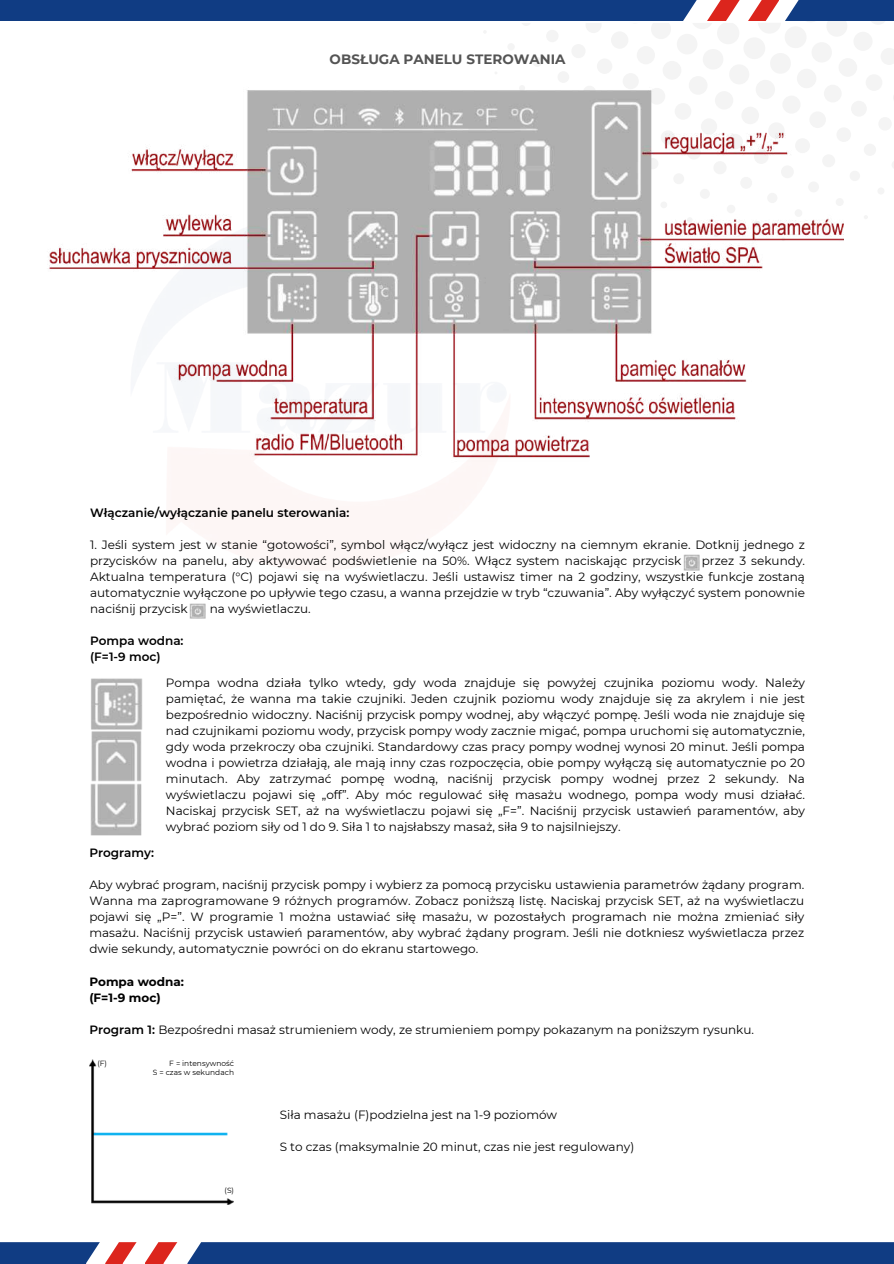
<style>
.page{position:relative;width:894px;height:1264px;background:#fff}
.page>*{position:absolute;margin:0;border:0;box-sizing:border-box;transform-origin:0 0}
.t1{font:700 13.5px "Montserrat";color:#545454}
.t2{font:12px/16px "Montserrat";color:#000;text-align:justify}
.t3{font:600 12px/16px "Montserrat";color:#000}
.t4{font:700 12px/16px "Montserrat";color:#000}
.t5{font:7.5px/9.8px "Montserrat";color:#000;text-align:right}
.s1{font-weight:600}
</style>
<div class="page">
<div style="left:757px;top:11px;width:23px;height:23px;background:#f4f4f4;border-radius:50%"></div>
<div style="left:799px;top:0;width:22px;height:22px;background:#f4f4f4;border-radius:50%"></div>
<div style="left:690px;top:7px;width:23px;height:22px;background:#f4f4f4;border-radius:50%"></div>
<div style="left:716px;top:22px;width:23px;height:22px;background:#f4f4f4;border-radius:50%"></div>
<div style="left:784px;top:26px;width:22px;height:22px;background:#f4f4f4;border-radius:50%"></div>
<div style="left:743px;top:37px;width:22px;height:22px;background:#f4f4f4;border-radius:50%"></div>
<div style="left:826px;top:16px;width:21px;height:21px;background:#f4f4f4;border-radius:50%"></div>
<div style="left:769px;top:53px;width:21px;height:21px;background:#f4f4f4;border-radius:50%"></div>
<div style="left:676px;top:34px;width:21px;height:20px;background:#f4f4f4;border-radius:50%"></div>
<div style="left:702px;top:49px;width:21px;height:21px;background:#f4f4f4;border-radius:50%"></div>
<div style="left:811px;top:42px;width:20px;height:21px;background:#f4f4f4;border-radius:50%"></div>
<div style="left:729px;top:64px;width:20px;height:20px;background:#f4f4f4;border-radius:50%"></div>
<div style="left:650px;top:19px;width:20px;height:20px;background:#f4f4f4;border-radius:50%"></div>
<div style="left:796px;top:69px;width:20px;height:19px;background:#f4f4f4;border-radius:50%"></div>
<div style="left:868px;top:6px;width:19px;height:19px;background:#f4f4f4;border-radius:50%"></div>
<div style="left:853px;top:32px;width:19px;height:19px;background:#f4f4f4;border-radius:50%"></div>
<div style="left:662px;top:61px;width:19px;height:19px;background:#f4f4f4;border-radius:50%"></div>
<div style="left:838px;top:58px;width:18px;height:19px;background:#f4f4f4;border-radius:50%"></div>
<div style="left:636px;top:46px;width:18px;height:18px;background:#f4f4f4;border-radius:50%"></div>
<div style="left:610px;top:31px;width:18px;height:18px;background:#f4f4f4;border-radius:50%"></div>
<svg style="left:881px;top:48px;width:12px;height:17px"></svg>
<div style="left:865px;top:74px;width:17px;height:17px;background:#f4f4f4;border-radius:50%"></div>
<div style="left:585px;top:17px;width:16px;height:16px;background:#f4f4f4;border-radius:50%"></div>
<div style="left:622px;top:73px;width:16px;height:16px;background:#f4f4f4;border-radius:50%"></div>
<div style="left:850px;top:101px;width:16px;height:16px;background:#f4f4f4;border-radius:50%"></div>
<div style="left:596px;top:58px;width:16px;height:16px;background:#f4f4f4;border-radius:50%"></div>
<div style="left:571px;top:44px;width:14px;height:14px;background:#f4f4f4;border-radius:50%"></div>
<div style="left:878px;top:117px;width:13px;height:14px;background:#f4f4f4;border-radius:50%"></div>
<div style="left:546px;top:30px;width:12px;height:12px;background:#f4f4f4;border-radius:50%"></div>
<div style="left:863px;top:144px;width:12px;height:12px;background:#f4f4f4;border-radius:50%"></div>
<div style="left:557px;top:71px;width:12px;height:12px;background:#f4f4f4;border-radius:50%"></div>
<div style="left:849px;top:171px;width:10px;height:10px;background:#f4f4f4;border-radius:50%"></div>
<div style="left:521px;top:16px;width:10px;height:10px;background:#f4f4f4;border-radius:50%"></div>
<div style="left:532px;top:57px;width:10px;height:10px;background:#f4f4f4;border-radius:50%"></div>
<div style="left:507px;top:43px;width:7px;height:8px;background:#f4f4f4;border-radius:50%"></div>
<div style="left:877px;top:187px;width:7px;height:7px;background:#f4f4f4;border-radius:50%"></div>
<div style="left:342px;top:0;width:551px;height:21px;background:#103c83"></div>
<div style="left:0;top:1242px;width:539px;height:21px;background:#103c83"></div>
<svg style="left:761px;top:0;width:37px;height:22px"></svg>
<svg style="left:86px;top:1242px;width:19px;height:21px"></svg>
<svg style="left:761px;top:0;width:18px;height:21px"></svg>
<svg style="left:105px;top:1242px;width:18px;height:21px"></svg>
<svg style="left:739px;top:0;width:22px;height:22px"></svg>
<svg style="left:123px;top:1242px;width:21px;height:21px"></svg>
<svg style="left:720px;top:0;width:19px;height:21px"></svg>
<svg style="left:144px;top:1242px;width:19px;height:21px"></svg>
<div style="left:90px;top:0;width:630px;height:23px;background:#fff"></div>
<div style="left:163px;top:1240px;width:627px;height:23px;background:#fff"></div>
<div style="left:0;top:0;width:696px;height:21px;background:#103c83"></div>
<div style="left:187px;top:1242px;width:706px;height:21px;background:#103c83"></div>
<img style="left:48px;top:76px;width:806px;height:386px">
<img style="left:683px;top:554px;width:16px;height:16px">
<img style="left:189px;top:603px;width:16px;height:16px">
<img style="left:90px;top:678px;width:52px;height:157px">
<img style="left:90px;top:1059px;width:144px;height:145px">
<p class="t1" style="left:329px;top:51px;width:237px">OBSŁUGA PANELU STEROWANIA</p>
<p class="t3" style="left:90px;top:505px;width:260px">Włączanie/wyłączanie panelu sterowania:</p>
<p class="t2" style="left:90px;top:537px;width:716px">1. Jeśli system jest w stanie “gotowości”, symbol włącz/wyłącz jest widoczny na ciemnym ekranie. Dotknij jednego z przycisków na panelu, aby aktywować podświetlenie na 50%. Włącz system naciskając przycisk</p>
<p class="t2" style="left:90px;top:553px;width:716px;text-indent:611px">przez 3 sekundy.<br>Aktualna temperatura (°C) pojawi się na wyświetlaczu. Jeśli ustawisz timer na 2 godziny, wszystkie funkcje zostaną automatycznie wyłączone po upływie tego czasu, a wanna przejdzie w tryb “czuwania”. Aby wyłączyć system ponownie naciśnij przycisk</p>
<p class="t2" style="left:210px;top:601px;width:102px">na wyświetlaczu.</p>
<p class="t3" style="left:90px;top:633px;width:95px">Pompa wodna: (F=1-9 moc)</p>
<p class="t2" style="left:166px;top:675px;width:640px">Pompa wodna działa tylko wtedy, gdy woda znajduje się powyżej czujnika poziomu wody. Należy pamiętać, że wanna ma takie czujniki. Jeden czujnik poziomu wody znajduje się za akrylem i nie jest bezpośrednio widoczny. Naciśnij przycisk pompy wodnej, aby włączyć pompę. Jeśli woda nie znajduje się nad czujnikami poziomu wody, przycisk pompy wody zacznie migać, pompa uruchomi się automatycznie, gdy woda przekroczy oba czujniki. Standardowy czas pracy pompy wodnej wynosi 20 minut. Jeśli pompa wodna i powietrza działają, ale mają inny czas rozpoczęcia, obie pompy wyłączą się automatycznie po 20 minutach. Aby zatrzymać pompę wodną, naciśnij przycisk pompy wodnej przez 2 sekundy. Na wyświetlaczu pojawi się „off”. Aby móc regulować siłę masażu wodnego, pompa wody musi działać.<br>Naciskaj przycisk SET, aż na wyświetlaczu pojawi się „F=”. Naciśnij przycisk ustawień paramentów, aby wybrać poziom siły od 1 do 9. Siła 1 to najsłabszy masaż, siła 9 to najsilniejszy.</p>
<p class="t3" style="left:89px;top:845px;width:66px">Programy:</p>
<p class="t2" style="left:89px;top:877px;width:716px">Aby wybrać program, naciśnij przycisk pompy i wybierz za pomocą przycisku ustawienia parametrów żądany program.<br>Wanna ma zaprogramowane 9 różnych programów. Zobacz poniższą listę. Naciskaj przycisk SET, aż na wyświetlaczu pojawi się „P=”. W programie 1 można ustawiać siłę masażu, w pozostałych programach nie można zmieniać siły masażu. Naciśnij przycisk ustawień paramentów, aby wybrać żądany program. Jeśli nie dotkniesz wyświetlacza przez dwie sekundy, automatycznie powróci on do ekranu startowego.</p>
<p class="t4" style="left:89px;top:973px;width:96px">Pompa wodna: (F=1-9 moc)</p>
<p class="t2" style="left:89px;top:1021px;width:666px"><span class="s1">Program 1:</span> Bezpośredni masaż strumieniem wody, ze strumieniem pompy pokazanym na poniższym rysunku.</p>
<p class="t5" style="left:97px;top:1058px;width:11px">(F)</p>
<p class="t5" style="left:153px;top:1058px;width:83px">F = intensywność<br>S = czas w sekundach</p>
<p class="t5" style="left:224px;top:1185px;width:11px">(S)</p>
<p class="t2" style="left:280px;top:1106px;width:279px">Siła masażu (F)podzielna jest na 1-9 poziomów</p>
<p class="t2" style="left:280px;top:1138px;width:356px">S to czas (maksymalnie 20 minut, czas nie jest regulowany)</p>
</div>
